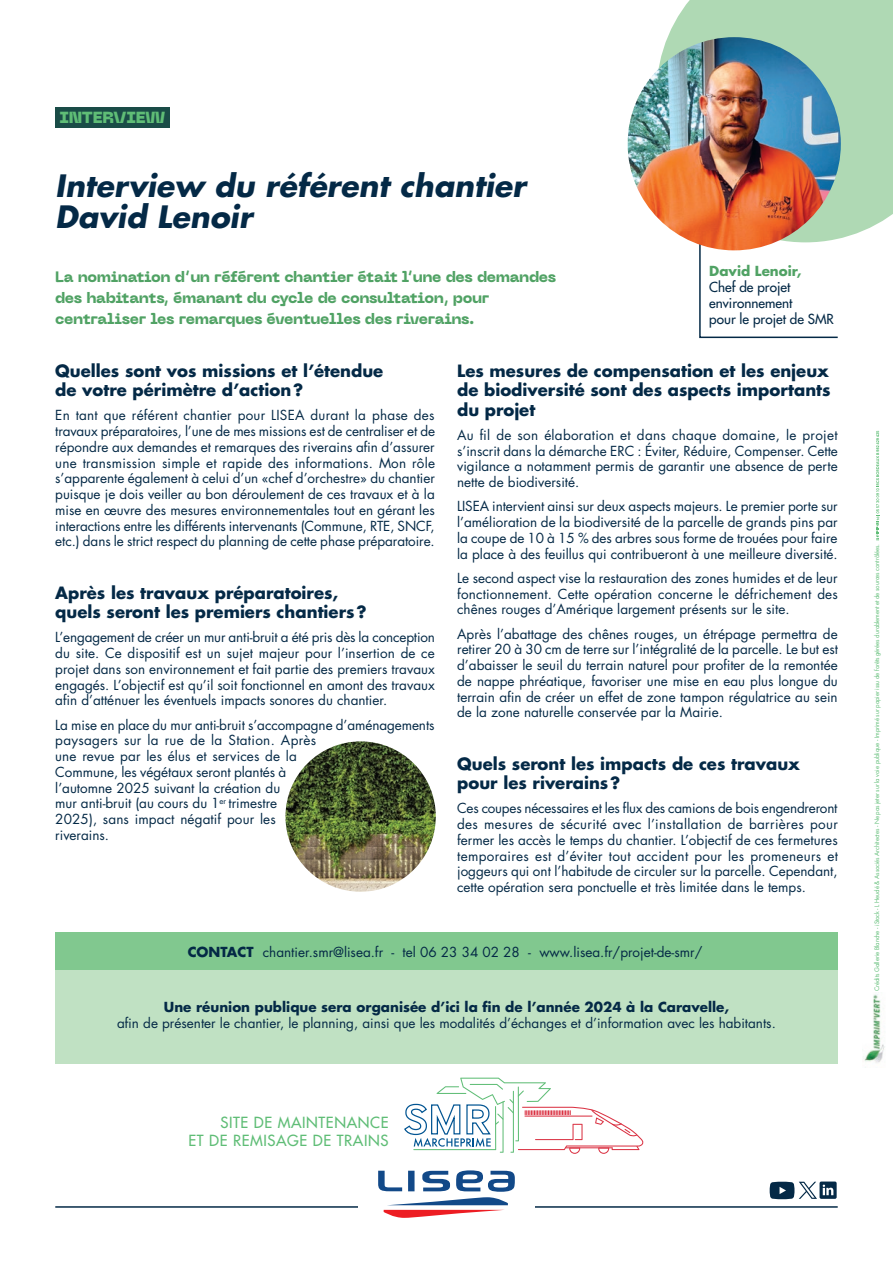
<style>
.page{position:relative;width:893px;height:1263px;background:#fff}
.page>*{position:absolute;margin:0;border:0;box-sizing:border-box;transform-origin:0 0}
.t1{font:italic 700 30px/31.5px "Futura Std";color:#042946}
.t2{font:700 16.5px/19.5px "Futura Std";color:#042946}
.t3{font:900 16.05px "Neue Machina";letter-spacing:-.02em;color:#5fbd76}
.t4{font:800 15px/21px "Neue Machina";letter-spacing:-.03em;color:#50a264}
.t5{font:500 15px/18px "Futura Std";letter-spacing:.04em;color:#5fbd76;text-align:right}
.t6{font:13.5px/15.8px "Futura Std";color:#042946;text-align:justify}
.t7{font:700 13.5px "Futura Std";color:#042946}
.t8{font:500 13.5px/16.2px "Futura Std";color:#042946}
.t9{font:700 13.5px "Futura Std";color:#50a264}
.t10{font:6px "Futura Std";letter-spacing:-.02em;color:#5fbd76}
.s1{font-weight:700}
</style>
<div class="page">
<svg style="left:657px;top:0;width:236px;height:242px;background:#b5dbba"></svg>
<hr style="left:55px;top:1206px;width:783px;height:2px;background:#042946">
<svg style="left:770px;top:1181px;width:67px;height:18px"></svg>
<div style="left:55px;top:970px;width:783px;height:93px;background:#c0e1c3"></div>
<div style="left:55px;top:932px;width:783px;height:38px;background:#81c88f"></div>
<svg style="left:404px;top:1078px;width:239px;height:76px"></svg>
<div style="left:55px;top:107px;width:115px;height:20px;background:#1a4c47"></div>
<svg style="left:698px;top:232px;width:141px;height:107px"></svg>
<div style="left:358px;top:1168px;width:177px;height:50px;background:#fff"></div>
<svg style="left:378px;top:1170px;width:137px;height:48px"></svg>
<img style="left:864px;top:994px;width:21px;height:69px">
<svg style="left:876px;top:431px;width:3px;height:109px"></svg>
<img style="left:628px;top:37px;width:213px;height:213px;border-radius:107px">
<img style="left:285px;top:741px;width:151px;height:151px;border-radius:75px">
<p class="t3" style="left:60px;top:107px;width:107px">INTERVIEW</p>
<h1 class="t1" style="left:55px;top:170px;width:472px">Interview du référent chantier<br>David Lenoir</h1>
<p class="t4" style="left:55px;top:266px;width:502px">La nomination d’un référent chantier était l’une des demandes des habitants, émanant du cycle de consultation, pour centraliser les remarques éventuelles des riverains.</p>
<p class="t9" style="left:709px;top:262px;width:94px">David Lenoir,</p>
<p class="t8" style="left:709px;top:279px;width:126px">Chef de projet environnement<br>pour le projet de SMR</p>
<p class="t2" style="left:55px;top:360px;width:330px">Quelles sont vos missions et l’étendue de votre périmètre d’action?</p>
<p class="t6" style="left:55px;top:408px;width:381px">En tant que référent chantier pour LISEA durant la phase des travaux préparatoires, l’une de mes missions est de centraliser et de répondre aux demandes et remarques des riverains afin d’assurer une transmission simple et rapide des informations. Mon rôle s’apparente également à celui d’un «chef d’orchestre» du chantier puisque je dois veiller au bon déroulement de ces travaux et à la mise en œuvre des mesures environnementales tout en gérant les interactions entre les différents intervenants (Commune, RTE, SNCF, etc.) dans le strict respect du planning de cette phase préparatoire.</p>
<p class="t2" style="left:55px;top:582px;width:313px">Après les travaux préparatoires, quels seront les premiers chantiers?</p>
<p class="t6" style="left:55px;top:630px;width:381px">L’engagement de créer un mur anti-bruit a été pris dès la conception du site. Ce dispositif est un sujet majeur pour l’insertion de ce projet dans son environnement et fait partie des premiers travaux engagés. L’objectif est qu’il soit fonctionnel en amont des travaux afin d’atténuer les éventuels impacts sonores du chantier.</p>
<p class="t6" style="left:55px;top:717px;width:381px;text-align:left">La mise en place du mur anti-bruit s’accompagne d’aménagements paysagers sur la rue de la Station. Après<br>une revue par les élus et services de la<br>Commune, les végétaux seront plantés à<br>l’automne 2025 suivant la création du<br>mur anti-bruit (au cours du 1<sup>er</sup> trimestre<br>2025), sans impact négatif pour les<br>riverains.</p>
<p class="t2" style="left:457px;top:360px;width:375px;text-align:justify">Les mesures de compensation et les enjeux de biodiversité sont des aspects importants du projet</p>
<p class="t6" style="left:457px;top:427px;width:382px">Au fil de son élaboration et dans chaque domaine, le projet s’inscrit dans la démarche ERC : Éviter, Réduire, Compenser. Cette vigilance a notamment permis de garantir une absence de perte nette de biodiversité.</p>
<p class="t6" style="left:457px;top:499px;width:382px">LISEA intervient ainsi sur deux aspects majeurs. Le premier porte sur l’amélioration de la biodiversité de la parcelle de grands pins par la coupe de 10 à 15 % des arbres sous forme de trouées pour faire la place à des feuillus qui contribueront à une meilleure diversité.</p>
<p class="t6" style="left:457px;top:570px;width:382px">Le second aspect vise la restauration des zones humides et de leur fonctionnement. Cette opération concerne le défrichement des chênes rouges d’Amérique largement présents sur le site.</p>
<p class="t6" style="left:457px;top:626px;width:382px">Après l’abattage des chênes rouges, un étrépage permettra de retirer 20 à 30 cm de terre sur l’intégralité de la parcelle. Le but est d’abaisser le seuil du terrain naturel pour profiter de la remontée de nappe phréatique, favoriser une mise en eau plus longue du terrain afin de créer un effet de zone tampon régulatrice au sein de la zone naturelle conservée par la Mairie.</p>
<p class="t2" style="left:457px;top:753px;width:344px">Quels seront les impacts de ces travaux pour les riverains?</p>
<p class="t6" style="left:457px;top:801px;width:382px">Ces coupes nécessaires et les flux des camions de bois engendreront des mesures de sécurité avec l’installation de barrières pour fermer les accès le temps du chantier. L’objectif de ces fermetures temporaires est d’éviter tout accident pour les promeneurs et joggeurs qui ont l’habitude de circuler sur la parcelle. Cependant, cette opération sera ponctuelle et très limitée dans le temps.</p>
<p class="t6" style="left:188px;top:944px;width:516px"><span class="s1">CONTACT</span> chantier.smr@lisea.fr - tel 06 23 34 02 28 - www.lisea.fr/projet-de-smr/</p>
<p class="t7" style="left:164px;top:998px;width:567px">Une réunion publique sera organisée d’ici la fin de l’année 2024 à la Caravelle,</p>
<p class="t6" style="left:117px;top:1015px;width:660px">afin de présenter le chantier, le planning, ainsi que les modalités d’échanges et d’information avec les habitants.</p>
<p class="t5" style="left:188px;top:1113px;width:202px">SITE DE MAINTENANCE<br>ET DE REMISAGE DE TRAINS</p>
<p class="t10" style="left:873px;top:991px;width:449px;rotate:-90deg">Crédits Gallerie Blanche - iStock - L Heudé &amp; Associés Architectes - Ne pas jeter sur la voie publique - Imprimé sur papier issu de forêts gérées durablement et de sources contrôlées.</p>
</div>
